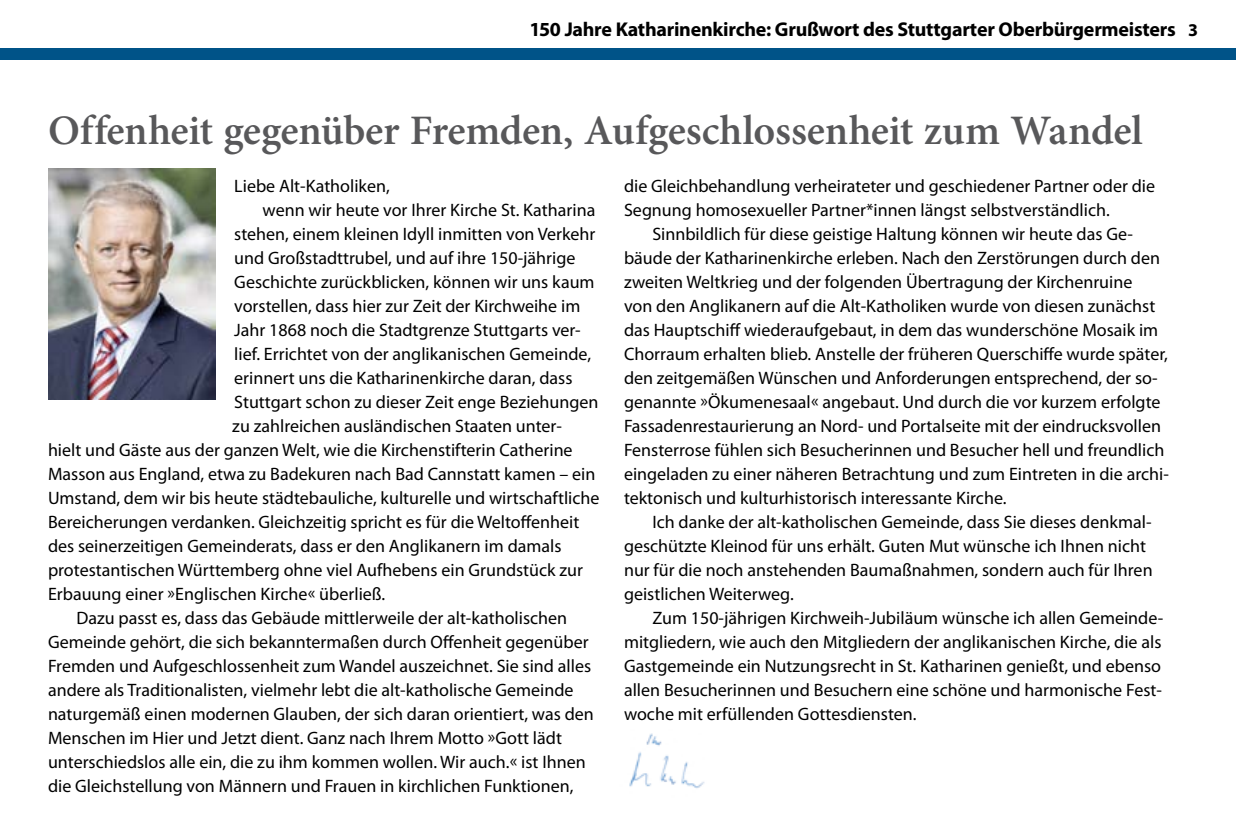
<style>
.page{position:relative;width:1236px;height:840px;background:#fff}
.page>*{position:absolute;margin:0;border:0;box-sizing:border-box;transform-origin:0 0}
.t1{font:600 42px "Minion Pro";letter-spacing:-.01em;color:#58585a}
.t2{font:700 20px "Myriad Pro";letter-spacing:-.015em;color:#000}
.t3{font:18px/24px "Myriad Pro";color:#000}
.t4{font:700 18px "Myriad Pro";color:#000}
</style>
<div class="page">
<div style="left:0;top:48px;width:1236px;height:12px;background:#005388"></div>
<img style="left:48px;top:168px;width:168px;height:231px">
<img style="left:629px;top:733px;width:76px;height:56px">
<p class="t2" style="left:530px;top:16px;width:648px">150 Jahre Katharinenkirche: Grußwort des Stuttgarter Oberbürgermeisters</p>
<p class="t4" style="left:1188px;top:18px;width:11px">3</p>
<h1 class="t1" style="left:48px;top:102px;width:1096px">Offenheit gegenüber Fremden, Aufgeschlossenheit zum Wandel</h1>
<p class="t3" style="left:234px;top:174px;width:157px">Liebe Alt-Katholiken,</p>
<p class="t3" style="left:263px;top:198px;width:334px">wenn wir heute vor Ihrer Kirche St. Katharina</p>
<p class="t3" style="left:234px;top:222px;width:363px">stehen, einem kleinen Idyll inmitten von Verkehr</p>
<p class="t3" style="left:234px;top:246px;width:343px">und Großstadttrubel, und auf ihre 150-jährige</p>
<p class="t3" style="left:234px;top:270px;width:362px">Geschichte zurückblicken, können wir uns kaum</p>
<p class="t3" style="left:234px;top:294px;width:348px">vorstellen, dass hier zur Zeit der Kirchweihe im</p>
<p class="t3" style="left:234px;top:318px;width:348px">Jahr 1868 noch die Stadtgrenze Stuttgarts ver-</p>
<p class="t3" style="left:234px;top:342px;width:358px">lief. Errichtet von der anglikanischen Gemeinde,</p>
<p class="t3" style="left:234px;top:366px;width:340px">erinnert uns die Katharinenkirche daran, dass</p>
<p class="t3" style="left:234px;top:390px;width:366px">Stuttgart schon zu dieser Zeit enge Beziehungen</p>
<p class="t3" style="left:232px;top:414px;width:331px">zu zahlreichen ausländischen Staaten unter-</p>
<p class="t3" style="left:48px;top:438px;width:526px">hielt und Gäste aus der ganzen Welt, wie die Kirchenstifterin Catherine</p>
<p class="t3" style="left:48px;top:462px;width:549px">Masson aus England, etwa zu Badekuren nach Bad Cannstatt kamen – ein</p>
<p class="t3" style="left:48px;top:486px;width:553px">Umstand, dem wir bis heute städtebauliche, kulturelle und wirtschaftliche</p>
<p class="t3" style="left:48px;top:510px;width:533px">Bereicherungen verdanken. Gleichzeitig spricht es für die Weltoffenheit</p>
<p class="t3" style="left:48px;top:534px;width:515px">des seinerzeitigen Gemeinderats, dass er den Anglikanern im damals</p>
<p class="t3" style="left:48px;top:558px;width:537px">protestantischen Württemberg ohne viel Aufhebens ein Grundstück zur</p>
<p class="t3" style="left:48px;top:582px;width:339px">Erbauung einer »Englischen Kirche« überließ.</p>
<p class="t3" style="left:76px;top:606px;width:492px">Dazu passt es, dass das Gebäude mittlerweile der alt-katholischen</p>
<p class="t3" style="left:48px;top:630px;width:542px">Gemeinde gehört, die sich bekanntermaßen durch Offenheit gegenüber</p>
<p class="t3" style="left:48px;top:654px;width:545px">Fremden und Aufgeschlossenheit zum Wandel auszeichnet. Sie sind alles</p>
<p class="t3" style="left:48px;top:678px;width:527px">andere als Traditionalisten, vielmehr lebt die alt-katholische Gemeinde</p>
<p class="t3" style="left:48px;top:702px;width:547px">naturgemäß einen modernen Glauben, der sich daran orientiert, was den</p>
<p class="t3" style="left:48px;top:726px;width:515px">Menschen im Hier und Jetzt dient. Ganz nach Ihrem Motto »Gott lädt</p>
<p class="t3" style="left:48px;top:750px;width:539px">unterschiedslos alle ein, die zu ihm kommen wollen. Wir auch.« ist Ihnen</p>
<p class="t3" style="left:48px;top:774px;width:527px">die Gleichstellung von Männern und Frauen in kirchlichen Funktionen,</p>
<p class="t3" style="left:624px;top:174px;width:533px">die Gleichbehandlung verheirateter und geschiedener Partner oder die<br>Segnung homosexueller Partner*innen längst selbstverständlich.</p>
<p class="t3" style="left:624px;top:222px;width:546px;text-indent:28px">Sinnbildlich für diese geistige Haltung können wir heute das Ge&shy;bäude der Katharinenkirche erleben. Nach den Zerstörungen durch den zweiten Weltkrieg und der folgenden Übertragung der Kirchenruine<br>von den Anglikanern auf die Alt-Katholiken wurde von diesen zunächst das Hauptschiff wiederaufgebaut, in dem das wunderschöne Mosaik im Chorraum erhalten blieb. Anstelle der früheren Querschiffe wurde später, den zeitgemäßen Wünschen und Anforderungen entsprechend, der so&shy;genannte »Ökumenesaal« angebaut. Und durch die vor kurzem erfolgte Fassadenrestaurierung an Nord- und Portalseite mit der eindrucksvollen Fensterrose fühlen sich Besucherinnen und Besucher hell und freundlich eingeladen zu einer näheren Betrachtung und zum Eintreten in die archi&shy;tektonisch und kulturhistorisch interessante Kirche.</p>
<p class="t3" style="left:624px;top:510px;width:530px;text-indent:28px">Ich danke der alt-katholischen Gemeinde, dass Sie dieses denkmal&shy;geschützte Kleinod für uns erhält. Guten Mut wünsche ich Ihnen nicht nur für die noch anstehenden Baumaßnahmen, sondern auch für Ihren geistlichen Weiterweg.</p>
<p class="t3" style="left:624px;top:606px;width:541px;text-indent:28px">Zum 150-jährigen Kirchweih-Jubiläum wünsche ich allen Gemeinde&shy;mitgliedern, wie auch den Mitgliedern der anglikanischen Kirche, die als Gastgemeinde ein Nutzungsrecht in St. Katharinen genießt, und ebenso allen Besucherinnen und Besuchern eine schöne und harmonische Fest&shy;woche mit erfüllenden Gottesdiensten.</p>
</div>
